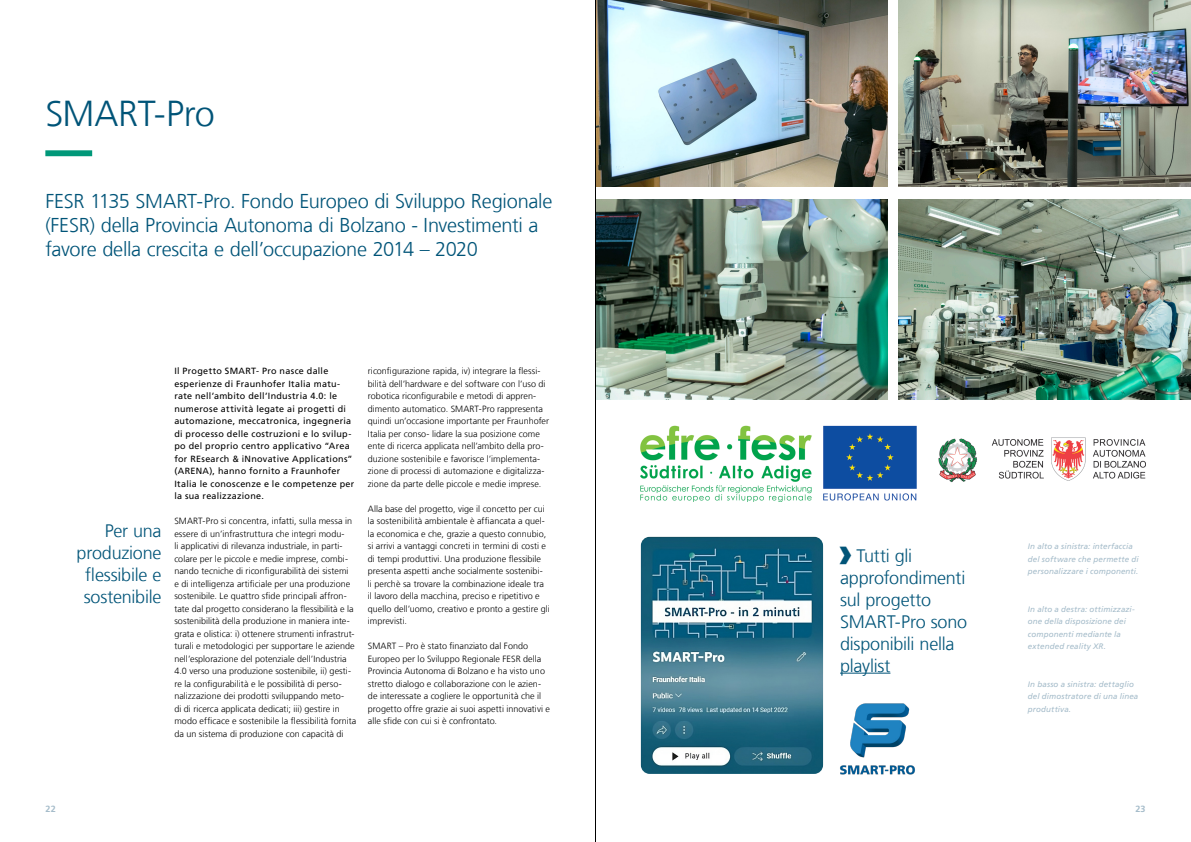
<style>
.page{position:relative;width:1191px;height:842px;background:#fff}
.page>*{position:absolute;margin:0;border:0;box-sizing:border-box;transform-origin:0 0}
.Hervorhebung_18pt_re{font:900 43px "Frutiger LT Com";color:#005478}
.Ueberschrift_36_43_2{font:300 36px "Frutiger LT Com";letter-spacing:-.015em;color:#005478}
.Ueberschrift_Kat2_20{font:300 20px/24px "Frutiger LT Com";letter-spacing:-.015em;color:#005478}
.Hervorhebung_18pt_re-2{font:300 18px/22px "Frutiger LT Com";letter-spacing:-.015em;color:#005478;text-align:right}
.Fliesstext_9_12_5_sc{font:300 9px/12.5px "Frutiger LT Com";letter-spacing:.005em;color:#000}
.Introtext_9_12_5_sch{font:9px/12.5px "Frutiger LT Com";letter-spacing:.03em;color:#000}
.t1{font:700 9px "Frutiger LT Com";color:#a5bcca}
.Bildtext_Marginal_8{font:italic 8px/12.5px "Frutiger LT Com";letter-spacing:.015em;color:#a5bcca}
</style>
<div class="page">
<img style="left:899px;top:0;width:292px;height:187px">
<img style="left:596px;top:0;width:291px;height:187px">
<svg style="left:45px;top:150px;width:48px;height:6px"></svg>
<hr style="left:840px;top:673px;width:50px;height:1px;background:#005478">
<img style="left:641px;top:425px;width:504px;height:76px">
<img style="left:840px;top:703px;width:75px;height:72px">
<img style="left:641px;top:537px;width:182px;height:237px">
<img style="left:596px;top:199px;width:291px;height:200px">
<img style="left:899px;top:199px;width:292px;height:200px">
<hr style="left:595px;top:0;width:1px;height:842px;background:#000">
<p class="Ueberschrift_36_43_2" style="left:45px;top:93px;width:171px">SMART-Pro</p>
<p class="Ueberschrift_Kat2_20" style="left:45px;top:190px;width:508px">FESR 1135 SMART-Pro. Fondo Europeo di Sviluppo Regionale (FESR) della Provincia Autonoma di Bolzano - Investimenti a favore della crescita e dell’occupazione 2014 – 2020</p>
<p class="Hervorhebung_18pt_re-2" style="left:77px;top:520px;width:86px">Per una produzione flessibile e sostenibile</p>
<p class="Introtext_9_12_5_sch" style="left:174px;top:365px;width:181px">Il Progetto SMART- Pro nasce dalle esperienze di Fraunhofer Italia matu&shy;rate nell’ambito dell’Industria 4.0: le numerose attività legate ai progetti di automazione, meccatronica, ingegneria di processo delle costruzioni e lo svilup&shy;po del proprio centro applicativo “Area for REsearch &amp; iNnovative Applications” (ARENA), hanno fornito a Fraunhofer Italia le conoscenze e le competenze per la sua realizzazione.</p>
<p class="Fliesstext_9_12_5_sc" style="left:174px;top:515px;width:184px">SMART-Pro si concentra, infatti, sulla messa in essere di un’infrastruttura che integri modu-<br>li applicativi di rilevanza industriale, in parti&shy;colare per le piccole e medie imprese, combi&shy;nando tecniche di riconfigurabilità dei sistemi<br>e di intelligenza artificiale per una produzione sostenibile. Le quattro sfide principali affron&shy;tate dal progetto considerano la flessibilità e la sostenibilità della produzione in maniera inte&shy;grata e olistica: i) ottenere strumenti infrastrut&shy;turali e metodologici per supportare le aziende nell’esplorazione del potenziale dell’Industria 4.0 verso una produzione sostenibile, ii) gesti&shy;re la configurabilità e le possibilità di perso&shy;nalizzazione dei prodotti sviluppando meto-<br>di di ricerca applicata dedicati; iii) gestire in modo efficace e sostenibile la flessibilità fornita da un sistema di produzione con capacità di</p>
<p class="Fliesstext_9_12_5_sc" style="left:368px;top:365px;width:183px">riconfigurazione rapida, iv) integrare la flessi&shy;bilità dell’hardware e del software con l’uso di robotica riconfigurabile e metodi di appren&shy;dimento automatico. SMART-Pro rappresenta quindi un’occasione importante per Fraunhofer Italia per conso- lidare la sua posizione come ente di ricerca applicata nell’ambito della pro&shy;duzione sostenibile e favorisce l’implementa&shy;zione di processi di automazione e digitalizza&shy;zione da parte delle piccole e medie imprese.</p>
<p class="Fliesstext_9_12_5_sc" style="left:368px;top:502px;width:183px">Alla base del progetto, vige il concetto per cui la sostenibilità ambientale è affiancata a quel&shy;la economica e che, grazie a questo connubio, si arrivi a vantaggi concreti in termini di costi e di tempi produttivi. Una produzione flessibile presenta aspetti anche socialmente sostenibi-<br>li perchè sa trovare la combinazione ideale tra il lavoro della macchina, preciso e ripetitivo e quello dell’uomo, creativo e pronto a gestire gli imprevisti.</p>
<p class="Fliesstext_9_12_5_sc" style="left:368px;top:640px;width:184px">SMART – Pro è stato finanziato dal Fondo Europeo per lo Sviluppo Regionale FESR della Provincia Autonoma di Bolzano e ha visto uno stretto dialogo e collaborazione con le azien&shy;de interessate a cogliere le opportunità che il progetto offre grazie ai suoi aspetti innovativi e alle sfide con cui si è confrontato.</p>
<p class="Hervorhebung_18pt_re-2" style="left:840px;top:545px;width:129px;text-align:left;text-indent:16px">Tutti gli approfondimenti sul progetto<br>SMART-Pro sono disponibili nella playlist</p>
<p class="Bildtext_Marginal_8" style="left:1028px;top:540px;width:112px">In alto a sinistra: interfaccia del software che permette di personalizzare i componenti.</p>
<p class="Hervorhebung_18pt_re" style="left:838px;top:526px;width:16px">›</p>
<p class="Bildtext_Marginal_8" style="left:1028px;top:603px;width:108px">In alto a destra: ottimizzazi&shy;one della disposizione dei componenti mediante la extended reality XR.</p>
<p class="Bildtext_Marginal_8" style="left:1028px;top:678px;width:112px">In basso a sinistra: dettaglio del dimostratore di una linea produttiva.</p>
<p class="t1" style="left:46px;top:803px;width:12px">22</p>
<p class="t1" style="left:1135px;top:803px;width:12px">23</p>
</div>
